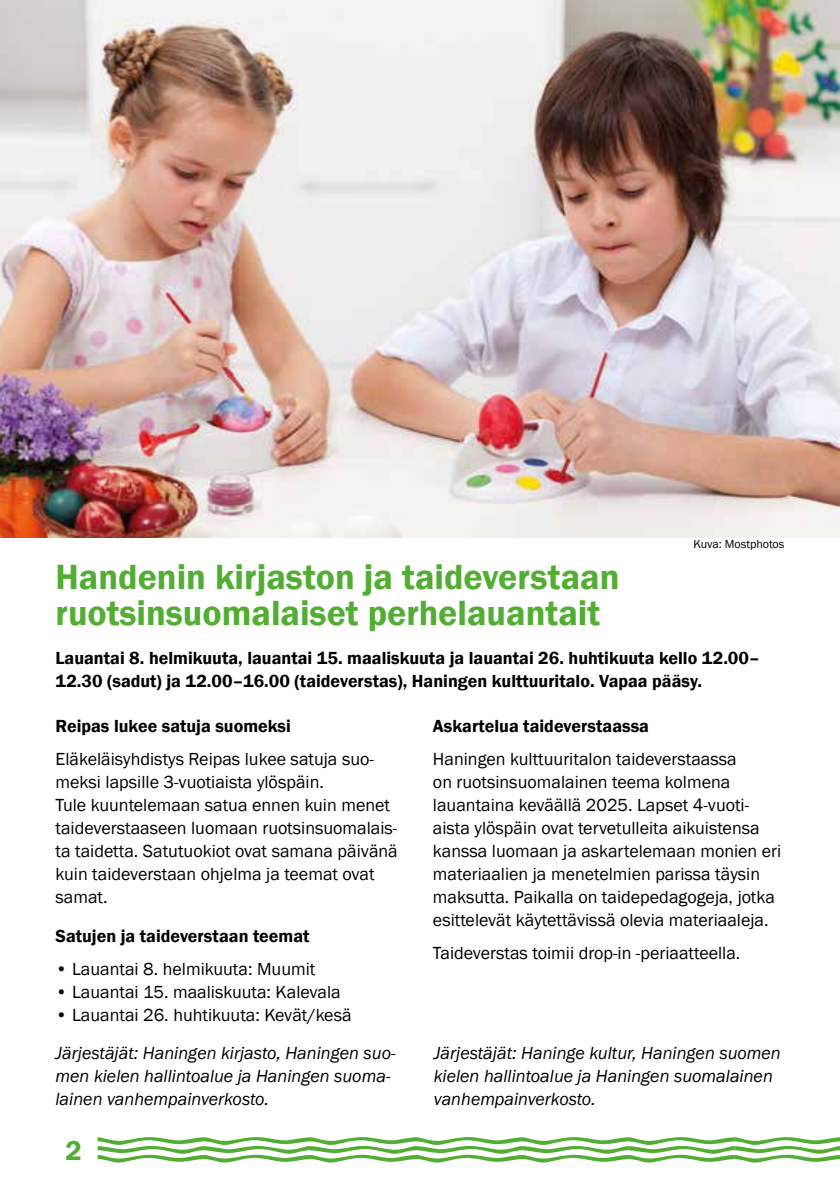
<style>
.page{position:relative;width:840px;height:1191px;background:#fff}
.page>*{position:absolute;margin:0;border:0;box-sizing:border-box;transform-origin:0 0}
.t1{font:600 36px/36px "Franklin Gothic";color:#52ae32}
.t2{font:600 28px "Franklin Gothic";color:#52ae32}
.t3{font:18px/23px "Franklin Gothic";color:#000}
.t4{font:600 18px/23px "Franklin Gothic";color:#000}
.t5{font:italic 18px/23px "Franklin Gothic";color:#000}
.t6{font:12px "Franklin Gothic";color:#000}
</style>
<div class="page">
<svg style="left:98px;top:1137px;width:741px;height:25px"></svg>
<img style="left:0;top:0;width:839px;height:537px">
<p class="t6" style="left:693px;top:536px;width:92px">Kuva: Mostphotos</p>
<h1 class="t1" style="left:55px;top:559px;width:565px">Handenin kirjaston ja taideverstaan ruotsinsuomalaiset perhelauantait</h1>
<p class="t4" style="left:55px;top:647px;width:705px">Lauantai 8. helmikuuta, lauantai 15. maaliskuuta ja lauantai 26. huhtikuuta kello 12.00–<br>12.30 (sadut) ja 12.00–16.00 (taideverstas), Haningen kulttuuritalo. Vapaa pääsy.</p>
<p class="t4" style="left:55px;top:715px;width:237px">Reipas lukee satuja suomeksi</p>
<p class="t3" style="left:55px;top:748px;width:343px">Eläkeläisyhdistys Reipas lukee satuja suo&shy;meksi lapsille 3-vuotiaista ylöspäin.<br>Tule kuuntelemaan satua ennen kuin menet taideverstaaseen luomaan ruotsinsuomalais&shy;ta taidetta. Satutuokiot ovat samana päivänä kuin taideverstaan ohjelma ja teemat ovat samat.</p>
<p class="t4" style="left:55px;top:924px;width:255px">Satujen ja taideverstaan teemat</p>
<p class="t3" style="left:55px;top:957px;width:261px">• Lauantai 8. helmikuuta: Muumit</p>
<p class="t3" style="left:55px;top:980px;width:286px">• Lauantai 15. maaliskuuta: Kalevala</p>
<p class="t3" style="left:55px;top:1003px;width:297px">• Lauantai 26. huhtikuuta: Kevät/kesä</p>
<p class="t5" style="left:55px;top:1042px;width:341px">Järjestäjät: Haningen kirjasto, Haningen suo&shy;men kielen hallintoalue ja Haningen suoma&shy;lainen vanhempainverkosto.</p>
<p class="t4" style="left:432px;top:715px;width:217px">Askartelua taideverstaassa</p>
<p class="t3" style="left:432px;top:748px;width:350px">Haningen kulttuuritalon taideverstaassa<br>on ruotsinsuomalainen teema kolmena lauantaina keväällä 2025. Lapset 4-vuoti&shy;aista ylöspäin ovat tervetulleita aikuistensa kanssa luomaan ja askartelemaan monien eri materiaalien ja menetelmien parissa täysin maksutta. Paikalla on taidepedagogeja, jotka esittelevät käytettävissä olevia materiaaleja.</p>
<p class="t3" style="left:432px;top:941px;width:309px">Taideverstas toimii drop-in -periaatteella.</p>
<p class="t5" style="left:433px;top:1042px;width:348px">Järjestäjät: Haninge kultur, Haningen suomen kielen hallintoalue ja Haningen suomalainen vanhempainverkosto.</p>
<h2 class="t2" style="left:65px;top:1133px;width:18px">2</h2>
</div>
